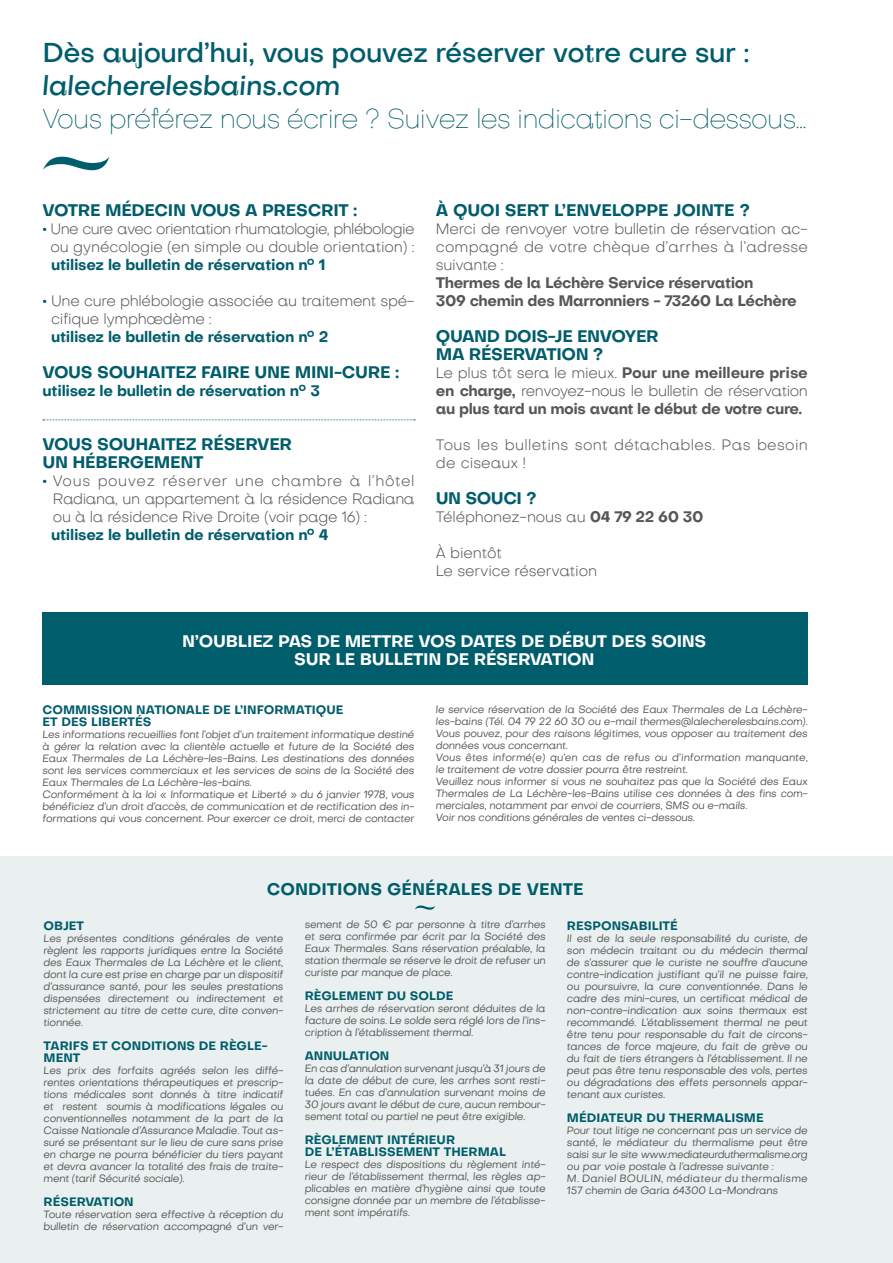
<style>
.page{position:relative;width:893px;height:1263px;background:#fff}
.page>*{position:absolute;margin:0;border:0;box-sizing:border-box;transform-origin:0 0}
.t1{font:100 27px "Subjectivity";letter-spacing:-.03em;color:#005d6b}
.t2{font:500 27px "Subjectivity";letter-spacing:-.02em;color:#005d6b}
.t3{font:italic 500 27px "Subjectivity";letter-spacing:-.02em;color:#005d6b}
.t4{font:700 16.5px/18px "Subjectivity";letter-spacing:-.02em;color:#005d6b}
.t5{font:700 16.5px/18px "Subjectivity";letter-spacing:-.02em;color:#fff;text-align:center}
.t6{font:700 16.5px "Subjectivity";color:#005d6b}
.t7{font:300 15px/18px "Subjectivity";letter-spacing:-.02em;color:#565655}
.t8{font:700 15px/18px "Subjectivity";letter-spacing:-.03em;color:#565655}
.t9{font:700 15px "Subjectivity";letter-spacing:-.02em;color:#005d6b}
.t10{font:300 15px/18px "Subjectivity";letter-spacing:-.04em;color:#565655;text-align:center}
.t11{font:300 15px/18px "Subjectivity";letter-spacing:.02em;color:#565655}
.t12{font:700 12px/12px "Subjectivity";color:#005d6b}
.t13{font:italic 10.5px/12px "Subjectivity";letter-spacing:-.03em;color:#565655;text-align:justify}
.s1{font-weight:700;color:#005d6b}
.s2{font-weight:300}
.s3{font-weight:700}
</style>
<div class="page">
<svg style="left:43px;top:419px;width:372px;height:1px"></svg>
<div style="left:43px;top:612px;width:765px;height:72px;background:#005d6b"></div>
<div style="left:0;top:857px;width:893px;height:406px;background:#eaf0f0"></div>
<svg style="left:415px;top:905px;width:20px;height:5px"></svg>
<svg style="left:43px;top:157px;width:66px;height:14px"></svg>
<h1 class="t2" style="left:43px;top:37px;width:709px">Dès aujourd’hui, vous pouvez réserver votre cure sur :</h1>
<h1 class="t3" style="left:43px;top:70px;width:300px">lalecherelesbains.com</h1>
<h1 class="t1" style="left:43px;top:108px;width:766px">Vous préférez nous écrire ? Suivez les indications ci-dessous…</h1>
<h2 class="t4" style="left:43px;top:201px;width:317px">VOTRE MÉDECIN VOUS A PRESCRIT :</h2>
<h3 class="t10" style="left:43px;top:220px;width:374px"><span class="s1">•</span> Une cure avec orientation rhumatologie, phlébologie ou gynécologie (en simple ou double orientation) :</h3>
<h3 class="t9" style="left:51px;top:256px;width:276px">utilisez le bulletin de réservation n° 1</h3>
<h3 class="t7" style="left:51px;top:292px;width:365px;text-indent:-9px"><span class="s1">•</span> Une cure phlébologie associée au traitement spé&shy;cifique lymphœdème :</h3>
<h3 class="t9" style="left:51px;top:328px;width:279px">utilisez le bulletin de réservation n° 2</h3>
<h2 class="t4" style="left:43px;top:363px;width:358px">VOUS SOUHAITEZ FAIRE UNE MINI-CURE :</h2>
<h3 class="t9" style="left:43px;top:382px;width:279px">utilisez le bulletin de réservation n° 3</h3>
<h2 class="t4" style="left:43px;top:435px;width:251px">VOUS SOUHAITEZ RÉSERVER<br>UN HÉBERGEMENT</h2>
<h3 class="t7" style="left:53px;top:472px;width:363px;text-align:justify;text-indent:-10px"><span class="s1">•</span> Vous pouvez réserver une chambre à l’hôtel Radiana, un appartement à la résidence Radiana ou à la résidence Rive Droite (voir page 16) :</h3>
<h3 class="t9" style="left:51px;top:526px;width:279px">utilisez le bulletin de réservation n° 4</h3>
<h2 class="t4" style="left:436px;top:201px;width:316px">À QUOI SERT L’ENVELOPPE JOINTE ?</h2>
<h3 class="t7" style="left:436px;top:220px;width:374px;text-align:justify">Merci de renvoyer votre bulletin de réservation ac&shy;compagné de votre chèque d’arrhes à l’adresse suivante :</h3>
<h3 class="t8" style="left:436px;top:274px;width:362px">Thermes de la Léchère Service réservation<br>309 chemin des Marronniers - 73260 La Léchère</h3>
<h2 class="t4" style="left:436px;top:327px;width:224px">QUAND DOIS-JE ENVOYER<br>MA RÉSERVATION ?</h2>
<h3 class="t8" style="left:436px;top:364px;width:374px;text-align:justify"><span class="s2">Le plus tôt sera le mieux.</span> Pour une meilleure prise en charge, <span class="s2">renvoyez-nous le bulletin de réservation </span>au plus tard un mois avant le début de votre cure.</h3>
<h3 class="t11" style="left:436px;top:436px;width:374px">Tous les bulletins sont détachables. Pas besoin de ciseaux !</h3>
<h2 class="t4" style="left:436px;top:489px;width:102px">UN SOUCI ?</h2>
<h3 class="t7" style="left:436px;top:508px;width:269px">Téléphonez-nous au <span class="s3">04 79 22 60 30</span></h3>
<h3 class="t7" style="left:436px;top:544px;width:163px">À bientôt<br>Le service réservation</h3>
<h2 class="t5" style="left:182px;top:632px;width:526px">N’OUBLIEZ PAS DE METTRE VOS DATES DE DÉBUT DES SOINS<br>SUR LE BULLETIN DE RÉSERVATION</h2>
<p class="t12" style="left:43px;top:704px;width:302px">COMMISSION NATIONALE DE L’INFORMATIQUE<br>ET DES LIBERTÉS</p>
<p class="t13" style="left:43px;top:728px;width:374px;text-align:left">Les informations recueillies font l’objet d’un traitement informatique destiné à gérer la relation avec la clientèle actuelle et future de la Société des Eaux Thermales de La Léchère-les-Bains. Les destinations des données sont les services commerciaux et les services de soins de la Société des Eaux Thermales de La Léchère-les-bains.<br>Conformément à la loi « Informatique et Liberté » du 6 janvier 1978, vous bénéficiez d’un droit d’accès, de communication et de rectification des in&shy;formations qui vous concernent. Pour exercer ce droit, merci de contacter</p>
<p class="t13" style="left:436px;top:703px;width:374px;text-align:left">le service réservation de la Société des Eaux Thermales de La Léchère&shy;les-bains (Tél. 04 79 22 60 30 ou e-mail thermes@lalecherelesbains.com).<br>Vous pouvez, pour des raisons légitimes, vous opposer au traitement des données vous concernant.<br>Vous êtes informé(e) qu’en cas de refus ou d’information manquante, le traitement de votre dossier pourra être restreint.<br>Veuillez nous informer si vous ne souhaitez pas que la Société des Eaux Thermales de La Léchère-les-Bains utilise ces données à des fins com&shy;merciales, notamment par envoi de courriers, SMS ou e-mails.<br>Voir nos conditions générales de ventes ci-dessous.</p>
<h2 class="t6" style="left:267px;top:879px;width:318px">CONDITIONS GÉNÉRALES DE VENTE</h2>
<p class="t12" style="left:44px;top:919px;width:42px">OBJET</p>
<p class="t13" style="left:44px;top:932px;width:241px">Les présentes conditions générales de vente règlent les rapports juridiques entre la Société des Eaux Thermales de La Léchère et le client, dont la cure est prise en charge par un dispositif d’assurance santé, pour les seules prestations dispensées directement ou indirectement et strictement au titre de cette cure, dite conven&shy;tionnée.</p>
<p class="t12" style="left:44px;top:1039px;width:226px">TARIFS ET CONDITIONS DE RÈGLE-<br>MENT</p>
<p class="t13" style="left:44px;top:1064px;width:241px">Les prix des forfaits agréés selon les diffé&shy;rentes orientations thérapeutiques et prescrip&shy;tions médicales sont donnés à titre indicatif et restent soumis à modifications légales ou conventionnelles notamment de la part de la Caisse Nationale d’Assurance Maladie. Tout as&shy;suré se présentant sur le lieu de cure sans prise en charge ne pourra bénéficier du tiers payant et devra avancer la totalité des frais de traite&shy;ment (tarif Sécurité sociale).</p>
<p class="t12" style="left:44px;top:1195px;width:92px">RÉSERVATION</p>
<p class="t13" style="left:44px;top:1208px;width:241px">Toute réservation sera effective à réception du bulletin de réservation accompagné d’un ver-</p>
<p class="t13" style="left:305px;top:919px;width:242px">sement de 50 € par personne à titre d’arrhes et sera confirmée par écrit par la Société des Eaux Thermales. Sans réservation préalable, la station thermale se réserve le droit de refuser un curiste par manque de place.</p>
<p class="t12" style="left:305px;top:990px;width:150px">RÈGLEMENT DU SOLDE</p>
<p class="t13" style="left:305px;top:1003px;width:242px">Les arrhes de réservation seront déduites de la facture de soins. Le solde sera réglé lors de l’ins&shy;cription à l’établissement thermal.</p>
<p class="t12" style="left:305px;top:1050px;width:86px">ANNULATION</p>
<p class="t13" style="left:305px;top:1063px;width:242px">En cas d’annulation survenant jusqu’à 31 jours de la date de début de cure, les arrhes sont resti&shy;tuées. En cas d’annulation survenant moins de 30 jours avant le début de cure, aucun rembour&shy;sement total ou partiel ne peut être exigible.</p>
<p class="t12" style="left:305px;top:1134px;width:203px">RÈGLEMENT INTÉRIEUR<br>DE L’ÉTABLISSEMENT THERMAL</p>
<p class="t13" style="left:305px;top:1159px;width:242px">Le respect des dispositions du règlement inté&shy;rieur de l’établissement thermal, les règles ap&shy;plicables en matière d’hygiène ainsi que toute consigne donnée par un membre de l’établisse&shy;ment sont impératifs.</p>
<p class="t12" style="left:567px;top:919px;width:112px">RESPONSABILITÉ</p>
<p class="t13" style="left:567px;top:932px;width:242px">Il est de la seule responsabilité du curiste, de son médecin traitant ou du médecin thermal de s’assurer que le curiste ne souffre d’aucune contre-indication justifiant qu’il ne puisse faire, ou poursuivre, la cure conventionnée. Dans le cadre des mini-cures, un certificat médical de non-contre-indication aux soins thermaux est recommandé. L’établissement thermal ne peut être tenu pour responsable du fait de circons&shy;tances de force majeure, du fait de grève ou du fait de tiers étrangers à l’établissement. Il ne peut pas être tenu responsable des vols, pertes ou dégradations des effets personnels appar&shy;tenant aux curistes.</p>
<p class="t12" style="left:567px;top:1111px;width:198px">MÉDIATEUR DU THERMALISME</p>
<p class="t13" style="left:567px;top:1124px;width:242px;text-align:left">Pour tout litige ne concernant pas un service de santé, le médiateur du thermalisme peut être saisi sur le site www.mediateurduthermalisme.org ou par voie postale à l’adresse suivante :<br>M. Daniel BOULIN, médiateur du thermalisme 157 chemin de Garia 64300 La-Mondrans</p>
</div>
